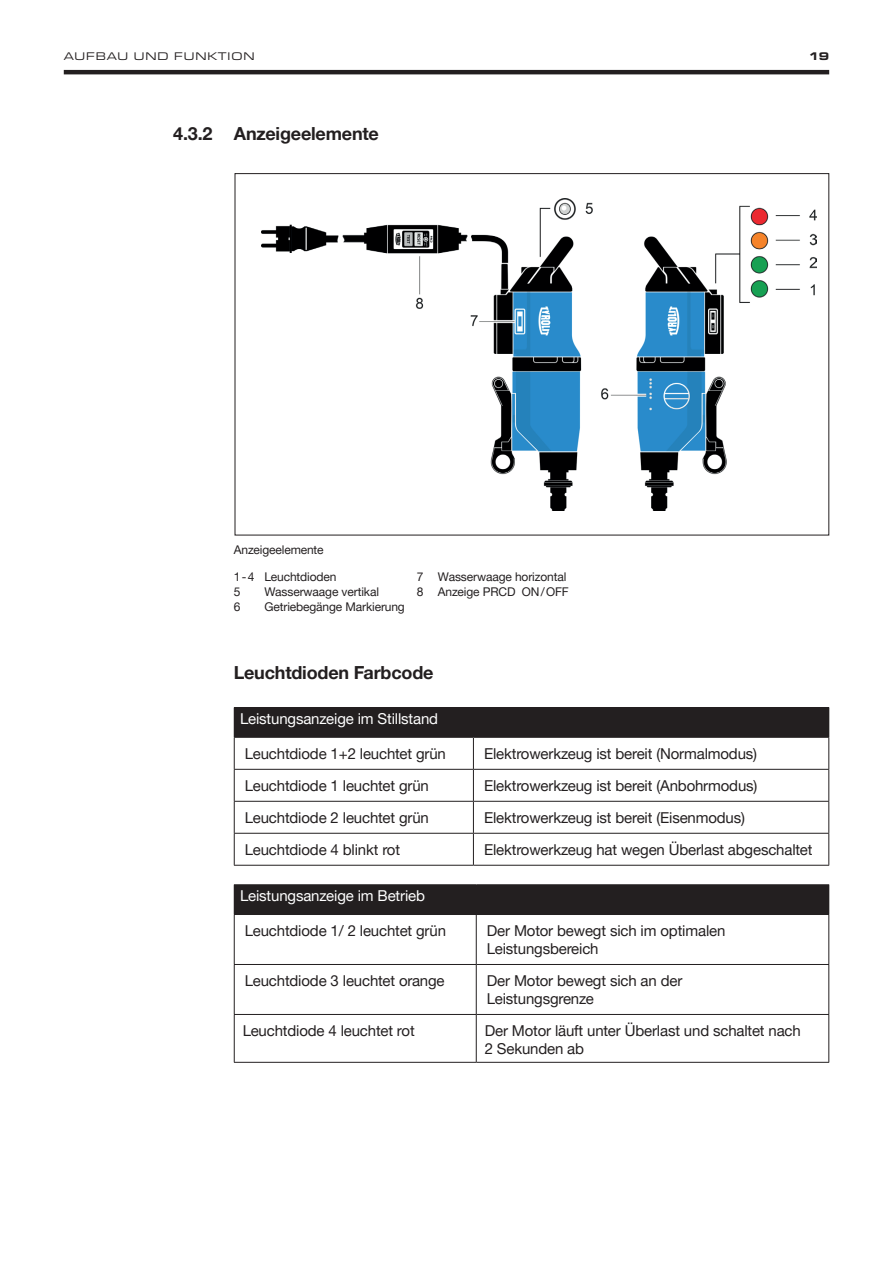
<style>
.page{position:relative;width:893px;height:1263px;background:#fff}
.page>*{position:absolute;margin:0;border:0;box-sizing:border-box;transform-origin:0 0}
.t1{font:700 18px "Helvetica Neue LTW1 G";letter-spacing:-.01em;color:#231f20}
.t2{font:15px/18px "Helvetica Neue LTW1 G";letter-spacing:-.01em;color:#231f20}
.t3{font:15px "Helvetica Neue LTW1 G";letter-spacing:-.01em;color:#fff}
.t4{font:12px "Helvetica Neue LTW1 G";letter-spacing:-.01em;color:#231f20}
.t5{font:expanded 11.25px "Eurostile Next W1 G";letter-spacing:.08em;color:#231f20}
.t6{font:700 expanded 11.25px "Eurostile Next W1 G";color:#231f20}
</style>
<div class="page">
<hr style="left:64px;top:70px;width:765px;height:4px;background:#231f20">
<div style="left:234px;top:707px;width:595px;height:30px;background:#231f20"></div>
<hr style="left:234px;top:737px;width:239px;height:1px;background:#231f20">
<hr style="left:234px;top:738px;width:1px;height:31px;background:#231f20">
<hr style="left:473px;top:737px;width:356px;height:1px;background:#231f20">
<hr style="left:473px;top:738px;width:1px;height:31px;background:#231f20">
<hr style="left:828px;top:738px;width:1px;height:31px;background:#231f20">
<hr style="left:234px;top:769px;width:239px;height:1px;background:#231f20">
<hr style="left:234px;top:770px;width:1px;height:31px;background:#231f20">
<hr style="left:473px;top:769px;width:356px;height:1px;background:#231f20">
<hr style="left:473px;top:770px;width:1px;height:31px;background:#231f20">
<hr style="left:828px;top:770px;width:1px;height:31px;background:#231f20">
<hr style="left:234px;top:801px;width:239px;height:1px;background:#231f20">
<hr style="left:234px;top:802px;width:1px;height:31px;background:#231f20">
<hr style="left:473px;top:801px;width:356px;height:1px;background:#231f20">
<hr style="left:473px;top:802px;width:1px;height:31px;background:#231f20">
<hr style="left:828px;top:802px;width:1px;height:31px;background:#231f20">
<hr style="left:234px;top:833px;width:239px;height:1px;background:#231f20">
<hr style="left:234px;top:834px;width:1px;height:31px;background:#231f20">
<hr style="left:473px;top:833px;width:356px;height:1px;background:#231f20">
<hr style="left:473px;top:834px;width:1px;height:31px;background:#231f20">
<hr style="left:828px;top:834px;width:1px;height:31px;background:#231f20">
<hr style="left:234px;top:865px;width:239px;height:1px;background:#231f20">
<hr style="left:473px;top:865px;width:356px;height:1px;background:#231f20">
<div style="left:234px;top:885px;width:595px;height:29px;background:#231f20"></div>
<hr style="left:234px;top:884px;width:242px;height:1px;background:#231f20">
<hr style="left:476px;top:884px;width:353px;height:1px;background:#231f20">
<hr style="left:234px;top:914px;width:242px;height:1px;background:#231f20">
<hr style="left:476px;top:914px;width:353px;height:1px;background:#231f20">
<hr style="left:234px;top:915px;width:1px;height:49px;background:#231f20">
<hr style="left:476px;top:915px;width:1px;height:49px;background:#231f20">
<hr style="left:828px;top:915px;width:1px;height:49px;background:#231f20">
<hr style="left:234px;top:964px;width:242px;height:1px;background:#231f20">
<hr style="left:234px;top:965px;width:1px;height:49px;background:#231f20">
<hr style="left:476px;top:964px;width:353px;height:1px;background:#231f20">
<hr style="left:476px;top:965px;width:1px;height:49px;background:#231f20">
<hr style="left:828px;top:965px;width:1px;height:49px;background:#231f20">
<hr style="left:234px;top:1014px;width:242px;height:1px;background:#231f20">
<hr style="left:234px;top:1015px;width:1px;height:47px;background:#231f20">
<hr style="left:476px;top:1014px;width:353px;height:1px;background:#231f20">
<hr style="left:476px;top:1015px;width:1px;height:47px;background:#231f20">
<hr style="left:828px;top:1015px;width:1px;height:47px;background:#231f20">
<hr style="left:234px;top:1062px;width:242px;height:1px;background:#231f20">
<hr style="left:476px;top:1062px;width:353px;height:1px;background:#231f20">
<img style="left:262px;top:199px;width:554px;height:311px">
<p class="t5" style="left:64px;top:49px;width:192px">AUFBAU UND FUNKTION</p>
<p class="t6" style="left:810px;top:49px;width:20px">19</p>
<p class="t1" style="left:173px;top:123px;width:41px">4.3.2</p>
<p class="t1" style="left:234px;top:123px;width:147px">Anzeigeelemente</p>
<p class="t4" style="left:234px;top:542px;width:91px">Anzeigeelemente</p>
<p class="t4" style="left:234px;top:569px;width:104px">1-4 Leuchtdioden</p>
<p class="t4" style="left:417px;top:569px;width:151px">7 Wasserwaage horizontal</p>
<p class="t4" style="left:234px;top:584px;width:8px">5</p>
<p class="t4" style="left:264px;top:584px;width:116px">Wasserwaage vertikal</p>
<p class="t4" style="left:417px;top:584px;width:153px">8 Anzeige PRCD ON/OFF</p>
<p class="t4" style="left:234px;top:599px;width:8px">6</p>
<p class="t4" style="left:264px;top:599px;width:142px">Getriebegänge Markierung</p>
<p class="t1" style="left:234px;top:662px;width:201px">Leuchtdioden Farbcode</p>
<p class="t3" style="left:240px;top:710px;width:199px">Leistungsanzeige im Stillstand</p>
<p class="t2" style="left:245px;top:744px;width:203px">Leuchtdiode 1+2 leuchtet grün</p>
<p class="t2" style="left:484px;top:744px;width:275px">Elektrowerkzeug ist bereit (Normalmodus)</p>
<p class="t2" style="left:245px;top:776px;width:186px">Leuchtdiode 1 leuchtet grün</p>
<p class="t2" style="left:484px;top:776px;width:275px">Elektrowerkzeug ist bereit (Anbohrmodus)</p>
<p class="t2" style="left:245px;top:808px;width:186px">Leuchtdiode 2 leuchtet grün</p>
<p class="t2" style="left:484px;top:808px;width:262px">Elektrowerkzeug ist bereit (Eisenmodus)</p>
<p class="t2" style="left:245px;top:840px;width:157px">Leuchtdiode 4 blinkt rot</p>
<p class="t2" style="left:484px;top:840px;width:330px">Elektrowerkzeug hat wegen Überlast abgeschaltet</p>
<p class="t3" style="left:240px;top:887px;width:186px">Leistungsanzeige im Betrieb</p>
<p class="t2" style="left:245px;top:921px;width:203px">Leuchtdiode 1/ 2 leuchtet grün</p>
<p class="t2" style="left:487px;top:921px;width:240px">Der Motor bewegt sich im optimalen<br>Leistungsbereich</p>
<p class="t2" style="left:245px;top:971px;width:201px">Leuchtdiode 3 leuchtet orange</p>
<p class="t2" style="left:487px;top:971px;width:197px">Der Motor bewegt sich an der<br>Leistungsgrenze</p>
<p class="t2" style="left:243px;top:1021px;width:173px">Leuchtdiode 4 leuchtet rot</p>
<p class="t2" style="left:485px;top:1021px;width:318px">Der Motor läuft unter Überlast und schaltet nach<br>2 Sekunden ab</p>
</div>
